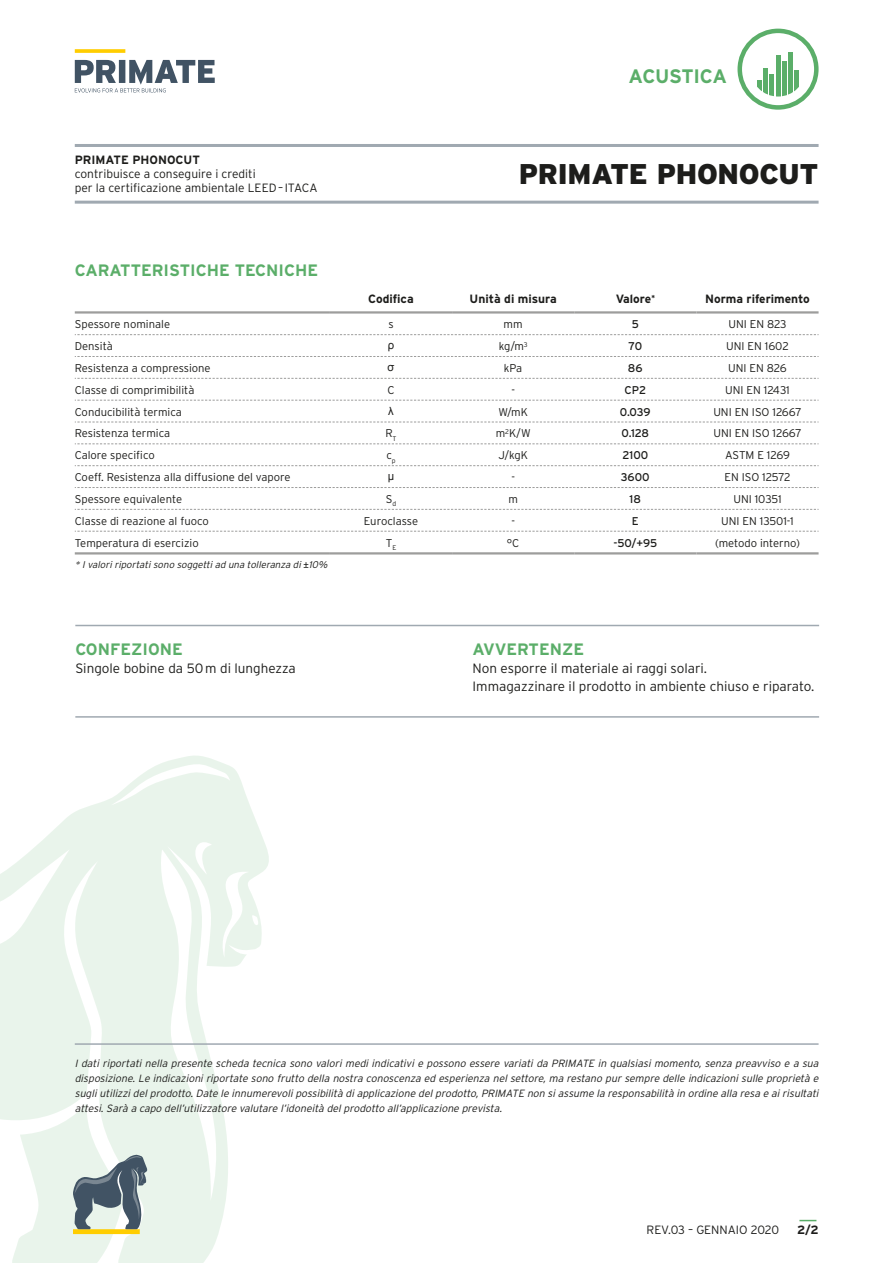
<style>
.page{position:relative;width:893px;height:1263px;background:#fff}
.page>*{position:absolute;margin:0;border:0;box-sizing:border-box;transform-origin:0 0}
.t1{font:900 28.5px "Interstate";letter-spacing:-.01em;color:#1d1d1b}
.t2{font:700 19.5px "Interstate";letter-spacing:-.02em;color:#5bae69}
.t3{font:700 16.5px "Interstate";color:#5bae69}
.t4{font:300 13.5px/18px "Interstate";color:#1d1d1b}
.t5{font:300 12px/14.4px "Interstate";color:#1d1d1b}
.t6{font:700 12px "Interstate";color:#1d1d1b}
.t7{font:300 11.25px "Interstate";color:#1d1d1b}
.t8{font:11.25px "Interstate";color:#1d1d1b}
.t9{font:11.25px "Arial";color:#1d1d1b}
.t10{font:italic 300 10.5px/15px "Interstate";color:#1d1d1b;text-align:justify}
.t11{font:italic 300 9.75px "Interstate";color:#1d1d1b}
.s1{font-family:"Arial";font-weight:400;font-style:normal}
</style>
<div class="page">
<svg style="left:0;top:756px;width:269px;height:507px;fill:#e9f4eb"></svg>
<hr style="left:75px;top:201px;width:744px;height:3px;background:#a0a9b1">
<hr style="left:75px;top:144px;width:744px;height:3px;background:#a0a9b1">
<svg style="left:75px;top:49px;width:50px;height:4px"></svg>
<svg style="left:75px;top:60px;width:140px;height:32px"></svg>
<div style="left:737px;top:29px;width:82px;height:81px;border:4px solid #5bae69;border-radius:50%"></div>
<svg style="left:757px;top:80px;width:5px;height:11px"></svg>
<div style="left:763px;top:69px;width:5px;height:28px;background:#5bae69"></div>
<hr style="left:770px;top:74px;width:4px;height:23px;background:#5bae69">
<hr style="left:776px;top:55px;width:4px;height:42px;background:#5bae69">
<hr style="left:782px;top:61px;width:4px;height:36px;background:#5bae69">
<div style="left:788px;top:53px;width:5px;height:44px;background:#5bae69"></div>
<svg style="left:794px;top:70px;width:5px;height:22px"></svg>
<div style="left:73px;top:1229px;width:67px;height:5px;background:#ffcd00"></div>
<svg style="left:71px;top:1154px;width:77px;height:75px;background:#94a2a7"></svg>
<hr style="left:75px;top:1043px;width:744px;height:2px;background:#a0a9b1">
<hr style="left:75px;top:625px;width:744px;height:1px;background:#a0a9b1">
<hr style="left:75px;top:716px;width:744px;height:2px;background:#a0a9b1">
<hr style="left:75px;top:311px;width:255px;height:3px;background:#9d9d9c">
<hr style="left:330px;top:311px;width:122px;height:3px;background:#9d9d9c">
<hr style="left:452px;top:311px;width:122px;height:3px;background:#9d9d9c">
<hr style="left:574px;top:311px;width:122px;height:3px;background:#9d9d9c">
<hr style="left:696px;top:311px;width:123px;height:3px;background:#9d9d9c">
<hr style="left:75px;top:552px;width:255px;height:2px;background:#9d9d9c">
<hr style="left:330px;top:552px;width:122px;height:2px;background:#9d9d9c">
<hr style="left:452px;top:552px;width:122px;height:2px;background:#9d9d9c">
<hr style="left:574px;top:552px;width:122px;height:2px;background:#9d9d9c">
<hr style="left:696px;top:552px;width:123px;height:2px;background:#9d9d9c">
<svg style="left:75px;top:334px;width:744px;height:1px"></svg>
<svg style="left:75px;top:356px;width:744px;height:1px"></svg>
<svg style="left:75px;top:378px;width:744px;height:1px"></svg>
<svg style="left:75px;top:400px;width:744px;height:1px"></svg>
<svg style="left:75px;top:422px;width:744px;height:1px"></svg>
<svg style="left:75px;top:443px;width:744px;height:1px"></svg>
<svg style="left:75px;top:465px;width:744px;height:1px"></svg>
<svg style="left:75px;top:487px;width:744px;height:1px"></svg>
<svg style="left:75px;top:509px;width:744px;height:1px"></svg>
<svg style="left:75px;top:531px;width:744px;height:1px"></svg>
<svg style="left:799px;top:1220px;width:17px;height:1px"></svg>
<p class="t6" style="left:75px;top:153px;width:127px">PRIMATE PHONOCUT</p>
<p class="t5" style="left:75px;top:166px;width:244px">contribuisce a conseguire i crediti<br>per la certificazione ambientale LEED– ITACA</p>
<h3 class="t3" style="left:75px;top:261px;width:245px">CARATTERISTICHE TECNICHE</h3>
<h2 class="t2" style="left:628px;top:65px;width:100px">ACUSTICA</h2>
<h1 class="t1" style="left:519px;top:157px;width:301px">PRIMATE PHONOCUT</h1>
<p class="t6" style="left:368px;top:292px;width:47px">Codifica</p>
<p class="t6" style="left:470px;top:292px;width:89px">Unità di misura</p>
<p class="t6" style="left:616px;top:292px;width:41px">Valore<sup>*</sup></p>
<p class="t6" style="left:705px;top:292px;width:106px">Norma riferimento</p>
<p class="t7" style="left:75px;top:318px;width:97px">Spessore nominale</p>
<p class="t7" style="left:388px;top:318px;width:7px">s</p>
<p class="t7" style="left:504px;top:318px;width:21px">mm</p>
<p class="t8" style="left:632px;top:318px;width:9px">5</p>
<p class="t7" style="left:728px;top:318px;width:60px">UNI EN 823</p>
<p class="t7" style="left:75px;top:340px;width:40px">Densità</p>
<p class="t9" style="left:388px;top:338px;width:8px">ρ</p>
<p class="t7" style="left:499px;top:340px;width:30px">kg/m<sup>3</sup></p>
<p class="t8" style="left:628px;top:340px;width:15px">70</p>
<p class="t7" style="left:726px;top:340px;width:64px">UNI EN 1602</p>
<p class="t7" style="left:75px;top:362px;width:137px">Resistenza a compressione</p>
<p class="t9" style="left:387px;top:360px;width:8px">σ</p>
<p class="t7" style="left:504px;top:362px;width:20px">kPa</p>
<p class="t8" style="left:628px;top:362px;width:16px">86</p>
<p class="t7" style="left:728px;top:362px;width:60px">UNI EN 826</p>
<p class="t7" style="left:75px;top:383px;width:121px">Classe di comprimibilità</p>
<p class="t7" style="left:387px;top:383px;width:9px">C</p>
<p class="t7" style="left:511px;top:383px;width:5px">-</p>
<p class="t8" style="left:624px;top:383px;width:23px">CP2</p>
<p class="t7" style="left:725px;top:383px;width:66px">UNI EN 12431</p>
<p class="t7" style="left:75px;top:405px;width:109px">Conducibilità termica</p>
<p class="t9" style="left:388px;top:403px;width:7px">λ</p>
<p class="t7" style="left:498px;top:405px;width:31px">W/mK</p>
<p class="t8" style="left:620px;top:405px;width:32px">0.039</p>
<p class="t7" style="left:713px;top:405px;width:90px">UNI EN ISO 12667</p>
<p class="t7" style="left:75px;top:427px;width:97px">Resistenza termica</p>
<p class="t7" style="left:385px;top:427px;width:13px">R<sub>T</sub></p>
<p class="t7" style="left:496px;top:427px;width:37px">m<sup>2</sup>K/W</p>
<p class="t8" style="left:621px;top:427px;width:29px">0.128</p>
<p class="t7" style="left:713px;top:427px;width:90px">UNI EN ISO 12667</p>
<p class="t7" style="left:75px;top:449px;width:81px">Calore specifico</p>
<p class="t7" style="left:386px;top:449px;width:11px">c<sub>p</sub></p>
<p class="t7" style="left:498px;top:449px;width:31px">J/kgK</p>
<p class="t8" style="left:622px;top:449px;width:27px">2100</p>
<p class="t7" style="left:725px;top:449px;width:66px">ASTM E 1269</p>
<p class="t7" style="left:75px;top:471px;width:217px">Coeff. Resistenza alla diffusione del vapore</p>
<p class="t9" style="left:388px;top:469px;width:8px">μ</p>
<p class="t7" style="left:511px;top:471px;width:5px">-</p>
<p class="t8" style="left:621px;top:471px;width:30px">3600</p>
<p class="t7" style="left:724px;top:471px;width:68px">EN ISO 12572</p>
<p class="t7" style="left:75px;top:493px;width:109px">Spessore equivalente</p>
<p class="t7" style="left:386px;top:493px;width:12px">S<sub>d</sub></p>
<p class="t7" style="left:508px;top:493px;width:11px">m</p>
<p class="t8" style="left:630px;top:493px;width:13px">18</p>
<p class="t7" style="left:733px;top:493px;width:50px">UNI 10351</p>
<p class="t7" style="left:75px;top:514px;width:136px">Classe di reazione al fuoco</p>
<p class="t7" style="left:364px;top:514px;width:56px">Euroclasse</p>
<p class="t7" style="left:511px;top:514px;width:5px">-</p>
<p class="t8" style="left:632px;top:514px;width:8px">E</p>
<p class="t7" style="left:721px;top:514px;width:74px">UNI EN 13501-1</p>
<p class="t7" style="left:75px;top:536px;width:125px">Temperatura di esercizio</p>
<p class="t7" style="left:386px;top:536px;width:12px">T<sub>E</sub></p>
<p class="t7" style="left:507px;top:536px;width:14px">°C</p>
<p class="t8" style="left:613px;top:536px;width:45px">-50/+95</p>
<p class="t7" style="left:715px;top:536px;width:86px">(metodo interno)</p>
<p class="t11" style="left:75px;top:559px;width:254px">* I valori riportati sono soggetti ad una tolleranza di <span class="s1">±</span>10%</p>
<h3 class="t3" style="left:75px;top:640px;width:109px">CONFEZIONE</h3>
<p class="t4" style="left:75px;top:659px;width:222px">Singole bobine da 50m di lunghezza</p>
<h3 class="t3" style="left:473px;top:640px;width:113px">AVVERTENZE</h3>
<p class="t4" style="left:473px;top:659px;width:343px">Non esporre il materiale ai raggi solari.<br>Immagazzinare il prodotto in ambiente chiuso e riparato.</p>
<p class="t10" style="left:75px;top:1056px;width:745px">I dati riportati nella presente scheda tecnica sono valori medi indicativi e possono essere variati da PRIMATE in qualsiasi momento, senza preavviso e a sua disposizione. Le indicazioni riportate sono frutto della nostra conoscenza ed esperienza nel settore, ma restano pur sempre delle indicazioni sulle proprietà e sugli utilizzi del prodotto. Date le innumerevoli possibilità di applicazione del prodotto, PRIMATE non si assume la responsabilità in ordine alla resa e ai risultati attesi. Sarà a capo dell’utilizzatore valutare l’idoneità del prodotto all’applicazione prevista.</p>
<p class="t5" style="left:646px;top:1222px;width:134px">REV.03 – GENNAIO 2020</p>
<p class="t6" style="left:797px;top:1223px;width:23px">2/2</p>
</div>
